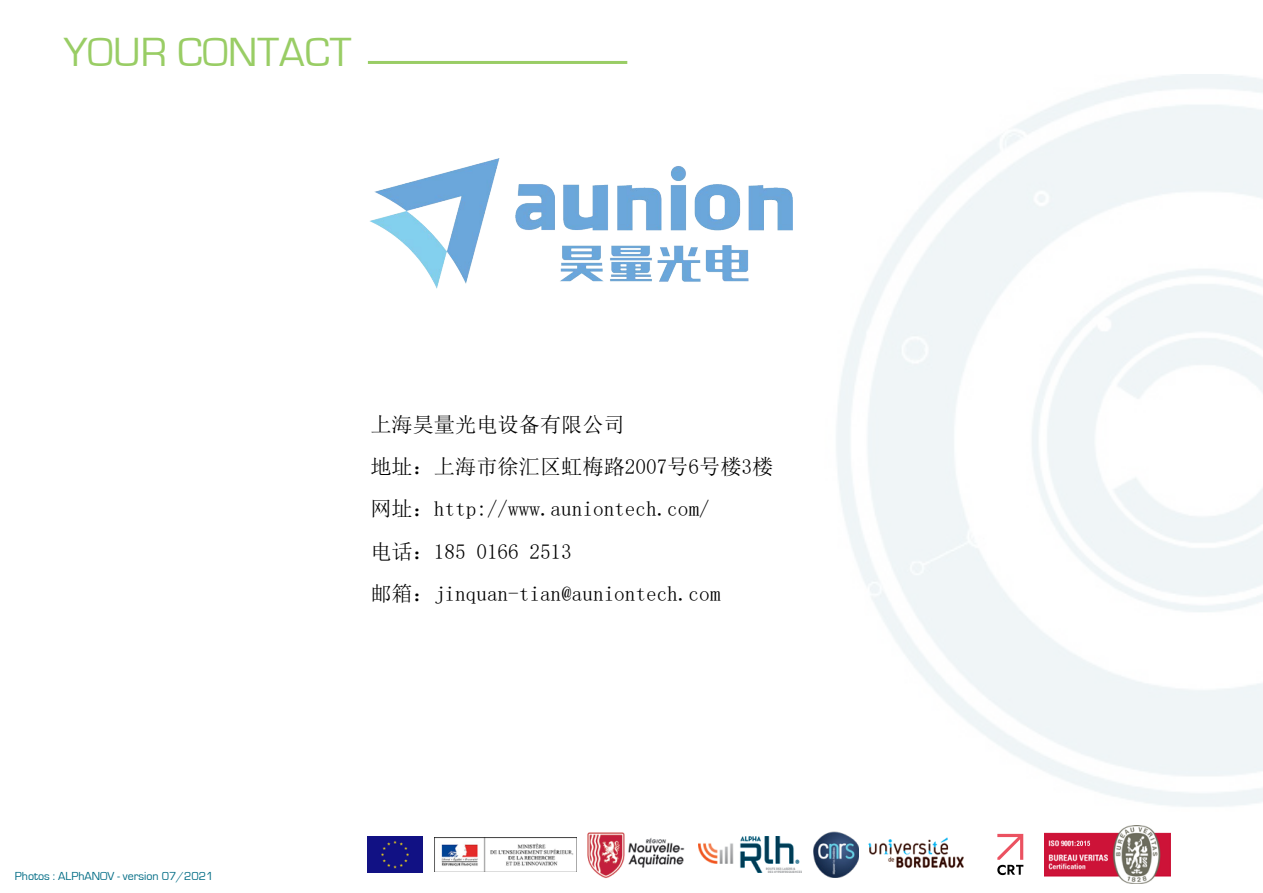
<style>
.page{position:relative;width:1263px;height:893px;background:#fff}
.page>*{position:absolute;margin:0;border:0;box-sizing:border-box;transform-origin:0 0}
.t1{font:42px "Eurostile";color:#99cd65}
.t2{font:21px/42.2px "Sim Sun";color:#000}
.t3{font:12px "Eurostile";color:#006c85}
</style>
<div class="page">
<img style="left:1045px;top:825px;width:125px;height:58px">
<img style="left:1076px;top:841px;width:14px;height:5px">
<hr style="left:368px;top:61px;width:259px;height:3px;background:#99cd65">
<svg style="left:997px;top:834px;width:26px;height:41px"></svg>
<img style="left:587px;top:832px;width:98px;height:46px">
<img style="left:435px;top:837px;width:141px;height:35px">
<div style="left:368px;top:836px;width:54px;height:37px;background:#111184"></div>
<img style="left:698px;top:837px;width:104px;height:35px">
<img style="left:814px;top:831px;width:150px;height:47px">
<img style="left:369px;top:159px;width:423px;height:130px">
<p class="t1" style="left:64px;top:30px;width:289px">YOUR CONTACT</p>
<p class="t3" style="left:15px;top:870px;width:200px">Photos : ALPhANOV - version 07/2021</p>
<p class="t2" style="left:370px;top:403px;width:404px">上海昊量光电设备有限公司<br>地址：上海市徐汇区虹梅路2007号6号楼3楼网址：http://www.auniontech.com/<br>电话：185 0166 2513<br>邮箱：jinquan-tian@auniontech.com</p>
</div>
